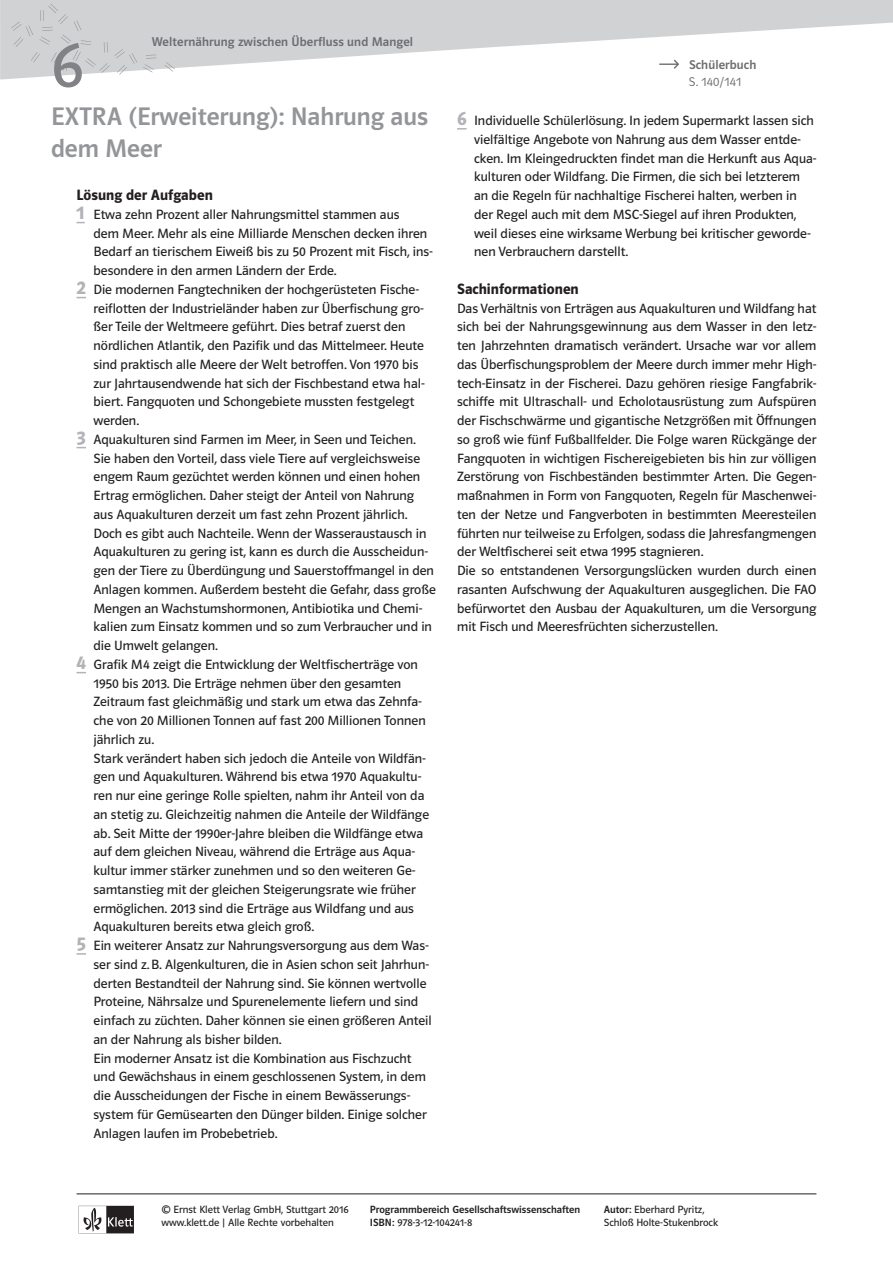
<style>
.page{position:relative;width:893px;height:1263px;background:#fff}
.page>*{position:absolute;margin:0;border:0;box-sizing:border-box;transform-origin:0 0}
.t1{font:67.5px "Polo 22 K Buch";color:#808285}
.t2{font:25.5px/31.5px "Polo ST11 K Krftg";color:#939598}
.t3{font:15px "Polo ST11 K Hfett";color:#231f20}
.t4{font:13.5px/18.8px "Polo ST11 K Buch";color:#231f20}
.t5{font:12.75px "Polo ST11 K Krftg";letter-spacing:.01em;color:#6c6d70}
.t6{font:12.75px "Polo ST11 K Leicht";letter-spacing:.01em;color:#6c6d70}
.t7{font:10.5px/12.8px "Polo ST11 K Buch";color:#231f20}
.t8{font:10.5px "Polo ST11 K Krftg";color:#231f20}
.s1{font-family:"Polo ST11 K Hfett";font-size:19.5px;color:#b2b3b7}
.s2{font-family:"Polo ST11 K Krftg"}
</style>
<div class="page">
<svg style="left:1px;top:0;width:892px;height:80px;fill:#d1d2d4"></svg>
<svg style="left:0;top:0;width:1px;height:80px"></svg>
<svg style="left:11px;top:2px;width:145px;height:78px;background:#d2d3d5"></svg>
<svg style="left:162px;top:42px;width:8px;height:11px"></svg>
<svg style="left:165px;top:62px;width:10px;height:10px"></svg>
<svg style="left:79px;top:1206px;width:55px;height:27px"></svg>
<hr style="left:77px;top:1193px;width:739px;height:1px;background:#231f20">
<svg style="left:659px;top:60px;width:20px;height:9px"></svg>
<svg style="left:77px;top:953px;width:9px;height:2px"></svg>
<svg style="left:457px;top:128px;width:10px;height:2px"></svg>
<h1 class="t1" style="left:51px;top:29px;width:33px">6</h1>
<p class="t5" style="left:152px;top:35px;width:263px">Welternährung zwischen Überfluss und Mangel</p>
<h2 class="t2" style="left:51px;top:101px;width:379px">EXTRA (Erweiterung): Nahrung aus dem Meer</h2>
<p class="t3" style="left:77px;top:187px;width:138px">Lösung der Aufgaben</p>
<p class="t4" style="left:77px;top:205px;width:324px"><span class="s1">1</span> Etwa zehn Prozent aller Nahrungsmittel stammen aus</p>
<p class="t4" style="left:94px;top:224px;width:335px">dem Meer. Mehr als eine Milliarde Menschen decken ihren</p>
<p class="t4" style="left:94px;top:243px;width:341px">Bedarf an tierischem Eiweiß bis zu 50 Prozent mit Fisch, ins-</p>
<p class="t4" style="left:94px;top:261px;width:245px">besondere in den armen Ländern der Erde.</p>
<p class="t4" style="left:77px;top:280px;width:344px"><span class="s1">2</span> Die modernen Fangtechniken der hochgerüsteten Fische-</p>
<p class="t4" style="left:94px;top:299px;width:332px">reiflotten der Industrieländer haben zur Überfischung gro-</p>
<p class="t4" style="left:94px;top:318px;width:313px">ßer Teile der Weltmeere geführt. Dies betraf zuerst den</p>
<p class="t4" style="left:94px;top:336px;width:332px">nördlichen Atlantik, den Pazifik und das Mittelmeer. Heute</p>
<p class="t4" style="left:94px;top:355px;width:326px">sind praktisch alle Meere der Welt betroffen. Von 1970 bis</p>
<p class="t4" style="left:94px;top:374px;width:333px">zur Jahrtausendwende hat sich der Fischbestand etwa hal-</p>
<p class="t4" style="left:94px;top:393px;width:322px">biert. Fangquoten und Schongebiete mussten festgelegt</p>
<p class="t4" style="left:94px;top:411px;width:47px">werden.</p>
<p class="t4" style="left:77px;top:430px;width:341px"><span class="s1">3</span> Aquakulturen sind Farmen im Meer, in Seen und Teichen.</p>
<p class="t4" style="left:94px;top:449px;width:328px">Sie haben den Vorteil, dass viele Tiere auf vergleichsweise</p>
<p class="t4" style="left:94px;top:468px;width:328px">engem Raum gezüchtet werden können und einen hohen</p>
<p class="t4" style="left:94px;top:486px;width:322px">Ertrag ermöglichen. Daher steigt der Anteil von Nahrung</p>
<p class="t4" style="left:94px;top:505px;width:315px">aus Aquakulturen derzeit um fast zehn Prozent jährlich.</p>
<p class="t4" style="left:94px;top:524px;width:334px">Doch es gibt auch Nachteile. Wenn der Wasseraustausch in</p>
<p class="t4" style="left:94px;top:543px;width:336px">Aquakulturen zu gering ist, kann es durch die Ausscheidun-</p>
<p class="t4" style="left:94px;top:561px;width:342px">gen der Tiere zu Überdüngung und Sauerstoffmangel in den</p>
<p class="t4" style="left:94px;top:580px;width:344px">Anlagen kommen. Außerdem besteht die Gefahr, dass große</p>
<p class="t4" style="left:94px;top:599px;width:330px">Mengen an Wachstumshormonen, Antibiotika und Chemi-</p>
<p class="t4" style="left:94px;top:618px;width:340px">kalien zum Einsatz kommen und so zum Verbraucher und in</p>
<p class="t4" style="left:94px;top:636px;width:126px">die Umwelt gelangen.</p>
<p class="t4" style="left:77px;top:655px;width:343px"><span class="s1">4</span> Grafik M4 zeigt die Entwicklung der Weltfischerträge von</p>
<p class="t4" style="left:94px;top:674px;width:309px">1950 bis 2013. Die Erträge nehmen über den gesamten</p>
<p class="t4" style="left:94px;top:693px;width:330px">Zeitraum fast gleichmäßig und stark um etwa das Zehnfa-</p>
<p class="t4" style="left:94px;top:711px;width:334px">che von 20 Millionen Tonnen auf fast 200 Millionen Tonnen</p>
<p class="t4" style="left:94px;top:730px;width:62px">jährlich zu.</p>
<p class="t4" style="left:94px;top:749px;width:334px">Stark verändert haben sich jedoch die Anteile von Wildfän-</p>
<p class="t4" style="left:94px;top:768px;width:329px">gen und Aquakulturen. Während bis etwa 1970 Aquakultu-</p>
<p class="t4" style="left:94px;top:786px;width:332px">ren nur eine geringe Rolle spielten, nahm ihr Anteil von da</p>
<p class="t4" style="left:94px;top:805px;width:337px">an stetig zu. Gleichzeitig nahmen die Anteile der Wildfänge</p>
<p class="t4" style="left:94px;top:824px;width:331px">ab. Seit Mitte der 1990er-Jahre bleiben die Wildfänge etwa</p>
<p class="t4" style="left:94px;top:843px;width:323px">auf dem gleichen Niveau, während die Erträge aus Aqua-</p>
<p class="t4" style="left:94px;top:861px;width:323px">kultur immer stärker zunehmen und so den weiteren Ge-</p>
<p class="t4" style="left:94px;top:880px;width:324px">samtanstieg mit der gleichen Steigerungsrate wie früher</p>
<p class="t4" style="left:94px;top:899px;width:322px">ermöglichen. 2013 sind die Erträge aus Wildfang und aus</p>
<p class="t4" style="left:94px;top:918px;width:222px">Aquakulturen bereits etwa gleich groß.</p>
<p class="t4" style="left:77px;top:936px;width:354px"><span class="s1">5</span> Ein weiterer Ansatz zur Nahrungsversorgung aus dem Was-</p>
<p class="t4" style="left:94px;top:955px;width:337px">ser sind z.B. Algenkulturen, die in Asien schon seit Jahrhun-</p>
<p class="t4" style="left:94px;top:974px;width:334px">derten Bestandteil der Nahrung sind. Sie können wertvolle</p>
<p class="t4" style="left:94px;top:993px;width:326px">Proteine, Nährsalze und Spurenelemente liefern und sind</p>
<p class="t4" style="left:94px;top:1011px;width:340px">einfach zu züchten. Daher können sie einen größeren Anteil</p>
<p class="t4" style="left:94px;top:1030px;width:189px">an der Nahrung als bisher bilden.</p>
<p class="t4" style="left:94px;top:1049px;width:319px">Ein moderner Ansatz ist die Kombination aus Fischzucht</p>
<p class="t4" style="left:94px;top:1068px;width:334px">und Gewächshaus in einem geschlossenen System, in dem</p>
<p class="t4" style="left:94px;top:1086px;width:318px">die Ausscheidungen der Fische in einem Bewässerungs-</p>
<p class="t4" style="left:94px;top:1105px;width:335px">system für Gemüsearten den Dünger bilden. Einige solcher</p>
<p class="t4" style="left:94px;top:1124px;width:185px">Anlagen laufen im Probebetrieb.</p>
<p class="t5" style="left:689px;top:57px;width:69px">Schülerbuch</p>
<p class="t6" style="left:689px;top:75px;width:54px">S. 140/141</p>
<p class="t4" style="left:474px;top:111px;width:344px;text-indent:-17px"><span class="s1">6</span> Individuelle Schülerlösung. In jedem Supermarkt lassen sich vielfältige Angebote von Nahrung aus dem Wasser entde&shy;cken. Im Kleingedruckten findet man die Herkunft aus Aqua&shy;kulturen oder Wildfang. Die Firmen, die sich bei letzterem an die Regeln für nachhaltige Fischerei halten, werben in der Regel auch mit dem MSC-Siegel auf ihren Produkten, weil dieses eine wirksame Werbung bei kritischer geworde&shy;nen Verbrauchern darstellt.</p>
<p class="t3" style="left:457px;top:280px;width:123px">Sachinformationen</p>
<p class="t4" style="left:457px;top:299px;width:361px">Das Verhältnis von Erträgen aus Aquakulturen und Wildfang hat sich bei der Nahrungsgewinnung aus dem Wasser in den letz&shy;ten Jahrzehnten dramatisch verändert. Ursache war vor allem das Überfischungsproblem der Meere durch immer mehr High&shy;tech-Einsatz in der Fischerei. Dazu gehören riesige Fangfabrik&shy;schiffe mit Ultraschall- und Echolotausrüstung zum Aufspüren der Fischschwärme und gigantische Netzgrößen mit Öffnungen so groß wie fünf Fußballfelder. Die Folge waren Rückgänge der Fangquoten in wichtigen Fischereigebieten bis hin zur völligen Zerstörung von Fischbeständen bestimmter Arten. Die Gegen&shy;maßnahmen in Form von Fangquoten, Regeln für Maschenwei&shy;ten der Netze und Fangverboten in bestimmten Meeresteilen führten nur teilweise zu Erfolgen, sodass die Jahresfangmengen der Weltfischerei seit etwa 1995 stagnieren.<br>Die so entstandenen Versorgungslücken wurden durch einen rasanten Aufschwung der Aquakulturen ausgeglichen. Die FAO befürwortet den Ausbau der Aquakulturen, um die Versorgung mit Fisch und Meeresfrüchten sicherzustellen.</p>
<p class="t7" style="left:162px;top:1203px;width:188px">© Ernst Klett Verlag GmbH, Stuttgart 2016 www.klett.de | Alle Rechte vorbehalten</p>
<p class="t7" style="left:604px;top:1203px;width:116px"><span class="s2">Autor:</span> Eberhard Pyritz,<br>Schloß Holte-Stukenbrock</p>
<p class="t8" style="left:370px;top:1203px;width:212px">Programmbereich Gesellschaftswissenschaften</p>
<p class="t7" style="left:370px;top:1216px;width:104px"><span class="s2">ISBN:</span> 978-3-12-104241-8</p>
</div>
